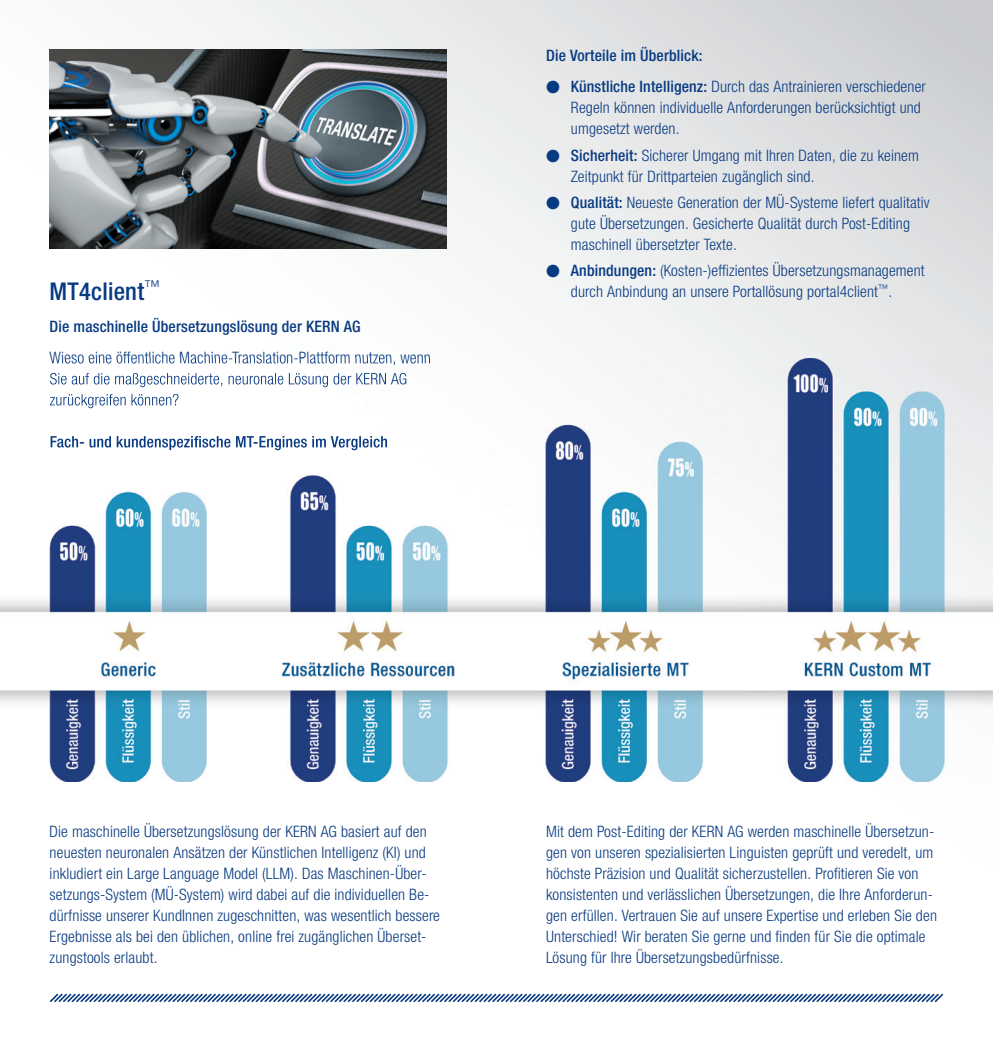
<style>
.page{position:relative;width:993px;height:1042px;background:#fff}
.page>*{position:absolute;margin:0;border:0;box-sizing:border-box;transform-origin:0 0}
.t1{font:500 condensed 24.5px "Helvetica Neue LTW1 G";letter-spacing:.01em;color:#083a82}
.t2{font:300 condensed 15.75px/21px "Helvetica Neue LTW1 G";letter-spacing:.01em;color:#083a82}
.t3{font:500 condensed 15.75px "Helvetica Neue LTW1 G";letter-spacing:.01em;color:#083a82}
.s1{font-weight:500}
</style>
<div class="page">
<svg style="left:49px;top:0;width:943px;height:358px"></svg>
<svg style="left:49px;top:993px;width:895px;height:10px"></svg>
<img style="left:50px;top:50px;width:396px;height:198px">
<img style="left:0;top:358px;width:992px;height:424px">
<img style="left:50px;top:358px;width:198px;height:7px">
<img style="left:50px;top:373px;width:198px;height:14px">
<img style="left:50px;top:394px;width:128px;height:14px">
<img style="left:51px;top:436px;width:197px;height:14px">
<img style="left:248px;top:358px;width:182px;height:7px">
<img style="left:248px;top:373px;width:159px;height:14px">
<img style="left:248px;top:436px;width:139px;height:14px">
<h1 class="t1" style="left:50px;top:277px;width:112px">MT4client<sup>™</sup></h1>
<p class="t3" style="left:50px;top:317px;width:312px">Die maschinelle Übersetzungslösung der KERN AG</p>
<p class="t2" style="left:50px;top:347px;width:382px">Wieso eine öffentliche Machine-Translation-Plattform nutzen, wenn</p>
<p class="t3" style="left:546px;top:46px;width:158px">Die Vorteile im Überblick:</p>
<p class="t2" style="left:570px;top:76px;width:356px;text-indent:-25px">● <span class="s1">Künstliche Intelligenz:</span> Durch das Antrainieren verschiedener<br>Regeln können individuelle Anforderungen berücksichtigt und umgesetzt werden.</p>
<p class="t2" style="left:570px;top:145px;width:349px;text-indent:-25px">● <span class="s1">Sicherheit:</span> Sicherer Umgang mit Ihren Daten, die zu keinem<br>Zeitpunkt für Drittparteien zugänglich sind.</p>
<p class="t2" style="left:570px;top:192px;width:360px;text-indent:-25px">● <span class="s1">Qualität:</span> Neueste Generation der MÜ-Systeme liefert qualitativ gute Übersetzungen. Gesicherte Qualität durch Post-Editing maschinell übersetzter Texte.</p>
<p class="t2" style="left:546px;top:260px;width:380px;text-align:center">● <span class="s1">Anbindungen:</span> (Kosten-)effizientes Übersetzungsmanagement durch Anbindung an unsere Portallösung portal4client<sup>™</sup>.</p>
<p class="t2" style="left:50px;top:820px;width:392px">Die maschinelle Übersetzungslösung der KERN AG basiert auf den neuesten neuronalen Ansätzen der Künstlichen Intelligenz (KI) und inkludiert ein Large Language Model (LLM). Das Maschinen-Über&shy;setzungs-System (MÜ-System) wird dabei auf die individuellen Be&shy;dürfnisse unserer KundInnen zugeschnitten, was wesentlich bessere Ergebnisse als bei den üblichen, online frei zugänglichen Überset&shy;zungstools erlaubt.</p>
<p class="t2" style="left:546px;top:820px;width:392px">Mit dem Post-Editing der KERN AG werden maschinelle Übersetzun&shy;gen von unseren spezialisierten Linguisten geprüft und veredelt, um höchste Präzision und Qualität sicherzustellen. Profitieren Sie von konsistenten und verlässlichen Übersetzungen, die Ihre Anforderun&shy;gen erfüllen. Vertrauen Sie auf unsere Expertise und erleben Sie den Unterschied! Wir beraten Sie gerne und finden für Sie die optimale Lösung für Ihre Übersetzungsbedürfnisse.</p>
</div>
